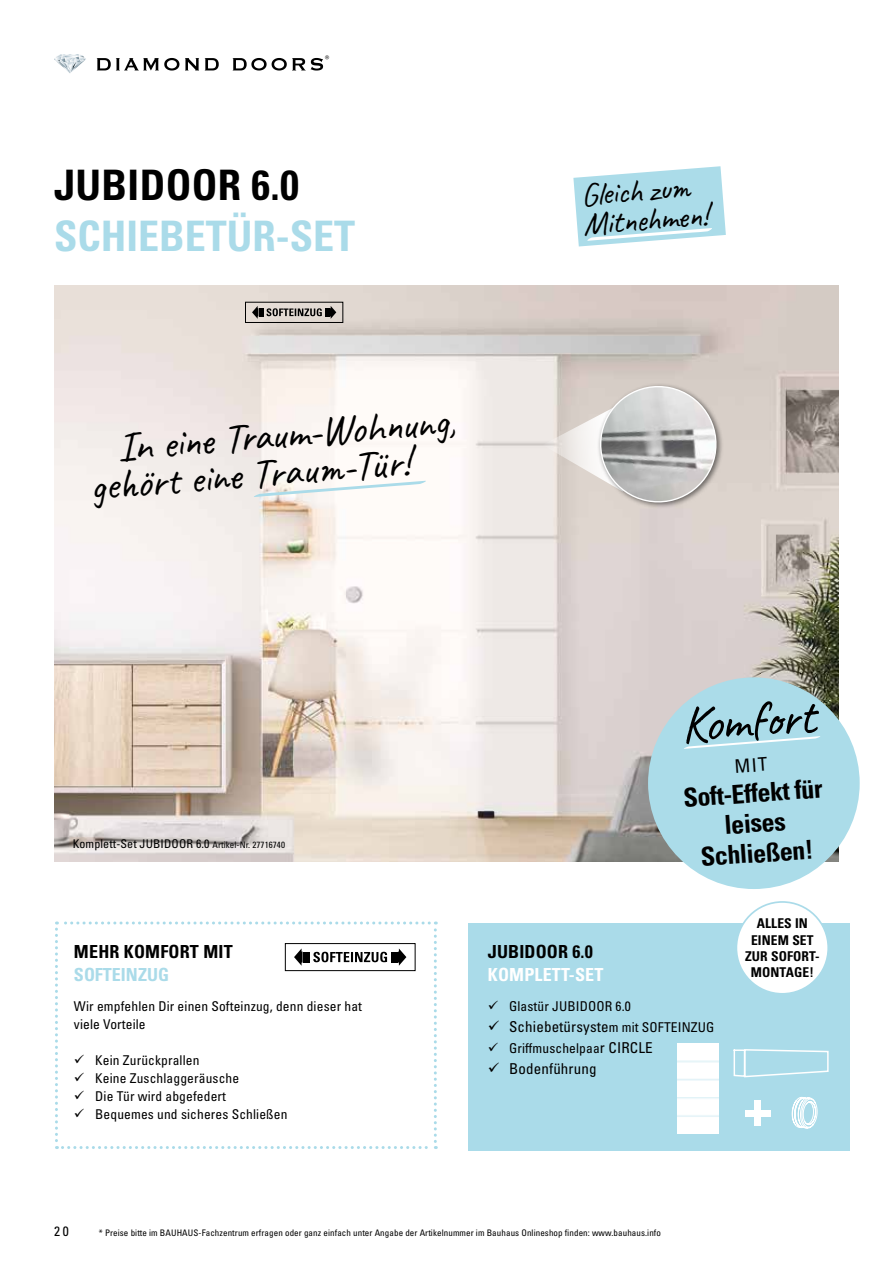
<style>
.page{position:relative;width:893px;height:1263px;background:#fff}
.page>*{position:absolute;margin:0;border:0;box-sizing:border-box;transform-origin:0 0}
.t1{font:52.2px "Caveat";color:#000}
.t2{font:42px/36.9px "Caveat";color:#000}
.t3{font:700 condensed 42px "Univers LT Pro";color:#aadbe9}
.t4{font:700 condensed 42px "Univers LT Pro";letter-spacing:.01em;color:#000}
.t5{font:32.55px/29.1px "Caveat";color:#000}
.t6{font:700 condensed 26.1px/30.2px "Univers LT Std";color:#000;text-align:center}
.t7{font:700 condensed 18px "Univers LT Pro";letter-spacing:.01em;color:#000}
.t8{font:700 condensed 18px "Univers LT Pro";letter-spacing:.01em;color:#fff}
.t9{font:700 condensed 18px "Univers LT Pro";color:#aadbe9}
.t10{font:condensed 15px "Univers LT Pro";letter-spacing:.01em;color:#000}
.t11{font:condensed 13.5px/18px "Univers LT Pro";letter-spacing:.01em;color:#000}
.t12{font:700 condensed 13.5px/16.2px "Univers LT Pro";letter-spacing:.01em;color:#000;text-align:center}
.t13{font:condensed 12px "Univers LT Pro";letter-spacing:.01em;color:#000}
.t14{font:condensed 10.5px "Univers LT Pro";color:#000}
.t15{font:condensed 9px "Univers LT Pro";letter-spacing:.01em;color:#000}
.s1{font-size:9px}
.s2{font-size:13.5px}
.s3{font-size:15px}
</style>
<div class="page">
<svg style="left:97px;top:58px;width:226px;height:13px"></svg>
<svg style="left:54px;top:54px;width:32px;height:19px"></svg>
<img style="left:54px;top:286px;width:785px;height:575px">
<svg style="left:543px;top:381px;width:180px;height:128px;background:#cecac7"></svg>
<svg style="left:253px;top:481px;width:174px;height:16px"></svg>
<div style="left:468px;top:923px;width:382px;height:228px;background:#aadbe9"></div>
<div style="left:745px;top:1110px;width:25px;height:7px;background:#fff"></div>
<div style="left:754px;top:1100px;width:7px;height:26px;background:#fff"></div>
<svg style="left:791px;top:1097px;width:27px;height:32px"></svg>
<svg style="left:733px;top:1049px;width:96px;height:29px"></svg>
<img style="left:677px;top:1043px;width:42px;height:90px">
<div style="left:736px;top:902px;width:92px;height:92px;background:#fff;border-radius:50%"></div>
<div style="left:735px;top:901px;width:94px;height:94px;border:2px solid #aadbe9;border-radius:50%"></div>
<div style="left:245px;top:302px;width:98px;height:21px;border:1px solid #000"></div>
<svg style="left:252px;top:306px;width:84px;height:13px"></svg>
<div style="left:648px;top:677px;width:212px;height:212px;background:#abdce9;border-radius:50%"></div>
<svg style="left:684px;top:736px;width:136px;height:13px"></svg>
<svg style="left:573px;top:166px;width:153px;height:80px"></svg>
<svg style="left:55px;top:921px;width:382px;height:228px"></svg>
<p class="t14" style="left:325px;top:52px;width:6px">®</p>
<h2 class="t4" style="left:54px;top:160px;width:246px">JUBIDOOR 6.0</h2>
<h2 class="t3" style="left:54px;top:210px;width:303px">SCHIEBETÜR-SET</h2>
<h2 class="t2" style="left:85px;top:433px;width:371px;text-indent:31px;rotate:-5deg">In eine Traum-Wohnung, gehört eine Traum-Tür!</h2>
<h3 class="t5" style="left:580px;top:180px;width:126px;rotate:-4deg">Gleich zum<br>Mitnehmen!</h3>
<p class="t13" style="left:73px;top:836px;width:214px">Komplett-Set JUBIDOOR 6.0 <span class="s1">Artikel-Nr. 27716740</span></p>
<h3 class="t7" style="left:74px;top:941px;width:160px">MEHR KOMFORT MIT</h3>
<h3 class="t9" style="left:74px;top:963px;width:97px">SOFTEINZUG</h3>
<p class="t11" style="left:74px;top:997px;width:289px">Wir empfehlen Dir einen Softeinzug, denn dieser hat viele Vorteile</p>
<p class="t11" style="left:95px;top:1051px;width:194px">Kein Zurückprallen<br>Keine Zuschlaggeräusche<br>Die Tür wird abgefedert<br>Bequemes und sicheres Schließen</p>
<h1 class="t1" style="left:678px;top:692px;width:136px;rotate:-4deg">Komfort</h1>
<h3 class="t6" style="left:682px;top:782px;width:141px;rotate:-4deg">Soft-Effekt für leises<br>Schließen!</h3>
<h3 class="t7" style="left:488px;top:941px;width:106px">JUBIDOOR 6.0</h3>
<h3 class="t8" style="left:488px;top:963px;width:117px">KOMPLETT-SET</h3>
<p class="t11" style="left:509px;top:997px;width:123px">Glastür JUBIDOOR 6.0</p>
<p class="t10" style="left:509px;top:1017px;width:207px">Schiebetürsyste<span class="s2">m mit SOFTEINZUG</span></p>
<p class="t11" style="left:509px;top:1039px;width:145px">Griffmuschelpaa<span class="s3">r CIRCLE</span></p>
<p class="t10" style="left:509px;top:1059px;width:89px">Bodenführung</p>
<p class="t12" style="left:745px;top:915px;width:76px">ALLES IN<br>EINEM SET<br>ZUR SOFORT-<br>MONTAGE!</p>
<p class="t11" style="left:54px;top:1222px;width:16px">20</p>
<p class="t15" style="left:99px;top:1227px;width:564px">* Preise bitte im BAUHAUS-Fachzentrum erfragen oder ganz einfach unter Angabe der Artikelnummer im Bauhaus Onlineshop finden: www.bauhaus.info</p>
</div>
